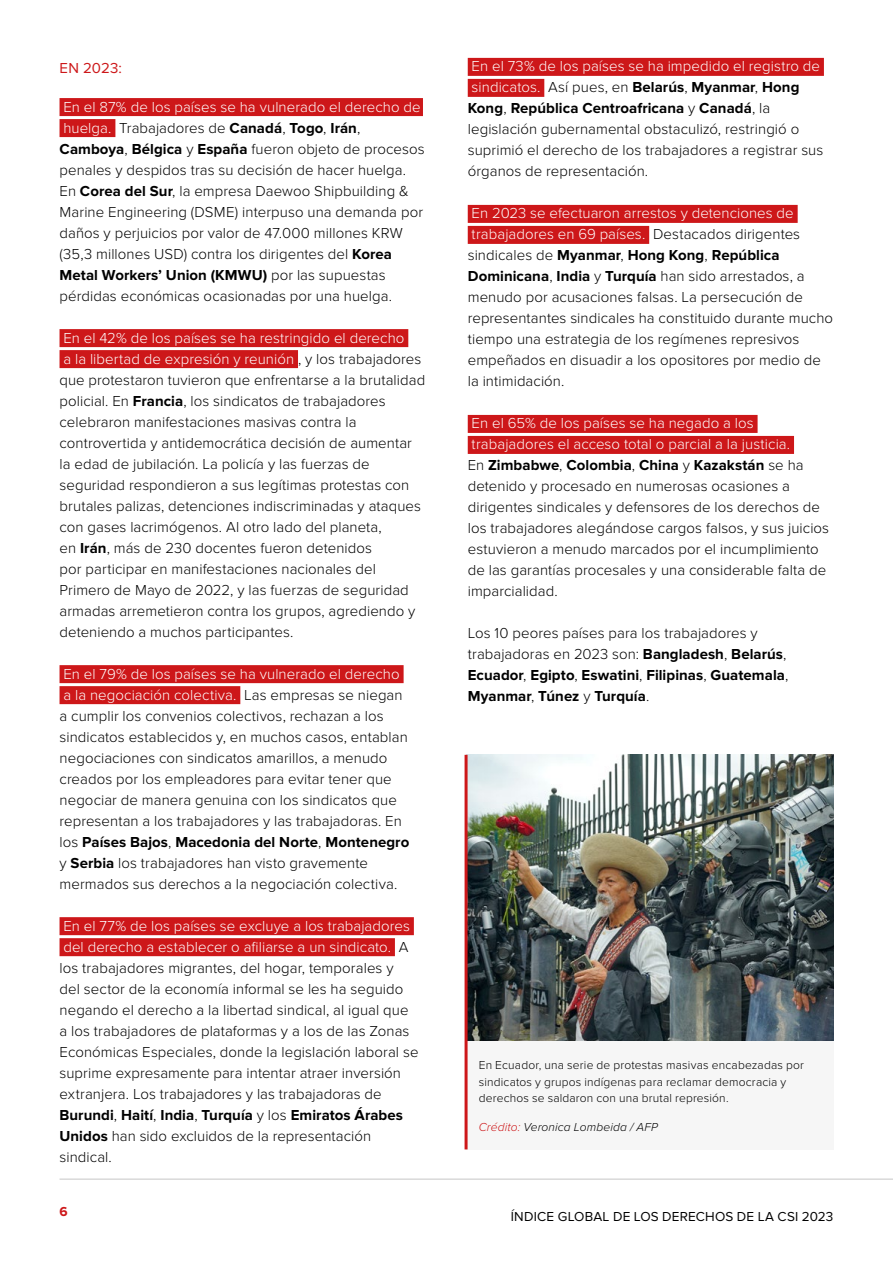
<style>
.page{position:relative;width:893px;height:1263px;background:#fff}
.page>*{position:absolute;margin:0;border:0;box-sizing:border-box;transform-origin:0 0}
.t1{font:300 15px/21px "Proxima Nova";letter-spacing:.005em;color:#000}
.t2{font:700 15px/21px "Proxima Nova";letter-spacing:.005em;color:#000}
.t3{font:15px "Proxima Nova";letter-spacing:.005em;color:#cd1719}
.t4{font:13.5px "Proxima Nova";letter-spacing:.015em;color:#000}
.t5{font:700 13.5px "Proxima Nova";color:#cd1719}
.t6{font:300 12px/16.5px "Proxima Nova";letter-spacing:.015em;color:#000}
.t7{font:italic 300 12px "Proxima Nova";letter-spacing:.01em;color:#000}
.s1{color:#fff}
.s2{font-weight:700}
.s3{font-weight:300}
.s4{color:#cd1719}
</style>
<div class="page">
<hr style="left:60px;top:1179px;width:833px;height:1px;background:#c6c6c6">
<div style="left:60px;top:98px;width:363px;height:18px;background:#cd1719"></div>
<div style="left:60px;top:119px;width:55px;height:18px;background:#cd1719"></div>
<div style="left:60px;top:329px;width:348px;height:18px;background:#cd1719"></div>
<div style="left:60px;top:350px;width:238px;height:18px;background:#cd1719"></div>
<div style="left:60px;top:665px;width:344px;height:18px;background:#cd1719"></div>
<div style="left:60px;top:686px;width:180px;height:18px;background:#cd1719"></div>
<div style="left:60px;top:917px;width:354px;height:18px;background:#cd1719"></div>
<div style="left:60px;top:938px;width:335px;height:18px;background:#cd1719"></div>
<div style="left:468px;top:58px;width:356px;height:18px;background:#cd1719"></div>
<div style="left:468px;top:79px;width:76px;height:18px;background:#cd1719"></div>
<div style="left:468px;top:205px;width:330px;height:18px;background:#cd1719"></div>
<div style="left:468px;top:226px;width:181px;height:18px;background:#cd1719"></div>
<div style="left:468px;top:415px;width:290px;height:18px;background:#cd1719"></div>
<div style="left:468px;top:436px;width:326px;height:18px;background:#cd1719"></div>
<img style="left:468px;top:755px;width:365px;height:286px">
<div style="left:466px;top:1041px;width:367px;height:108px;background:#f6f6f6"></div>
<hr style="left:465px;top:755px;width:3px;height:394px;background:#cd1719">
<p class="t3" style="left:60px;top:60px;width:64px">EN 2023:</p>
<p class="t1" style="left:60px;top:96px;width:367px"><span class="s1">En el 87% de los países se ha vulnerado el derecho de huelga.</span> Trabajadores de <span class="s2">Canadá</span>, <span class="s2">Togo</span>, <span class="s2">Irán</span>, <span class="s2">Camboya</span>, <span class="s2">Bélgica</span> y <span class="s2">España</span> fueron objeto de procesos penales y despidos tras su decisión de hacer huelga.<br>En <span class="s2">Corea del Sur</span>, la empresa Daewoo Shipbuilding &amp; Marine Engineering (DSME) interpuso una demanda por daños y perjuicios por valor de 47.000 millones KRW (35,3 millones USD) contra los dirigentes del <span class="s2">Korea Metal Workers’ Union (KMWU)</span> por las supuestas pérdidas económicas ocasionadas por una huelga.</p>
<p class="t1" style="left:60px;top:327px;width:367px"><span class="s1">En el 42% de los países se ha restringido el derecho<br>a la libertad de expresión y reunión</span> , y los trabajadores que protestaron tuvieron que enfrentarse a la brutalidad policial. En <span class="s2">Francia</span>, los sindicatos de trabajadores celebraron manifestaciones masivas contra la controvertida y antidemocrática decisión de aumentar la edad de jubilación. La policía y las fuerzas de seguridad respondieron a sus legítimas protestas con brutales palizas, detenciones indiscriminadas y ataques con gases lacrimógenos. Al otro lado del planeta,<br>en <span class="s2">Irán</span>, más de 230 docentes fueron detenidos<br>por participar en manifestaciones nacionales del Primero de Mayo de 2022, y las fuerzas de seguridad armadas arremetieron contra los grupos, agrediendo y deteniendo a muchos participantes.</p>
<p class="t1" style="left:60px;top:663px;width:351px"><span class="s1">En el 79% de los países se ha vulnerado el derecho<br>a la negociación colectiva.</span> Las empresas se niegan a cumplir los convenios colectivos, rechazan a los sindicatos establecidos y, en muchos casos, entablan negociaciones con sindicatos amarillos, a menudo creados por los empleadores para evitar tener que negociar de manera genuina con los sindicatos que representan a los trabajadores y las trabajadoras. En los <span class="s2">Países Bajos</span>, <span class="s2">Macedonia del Norte</span>, <span class="s2">Montenegro </span>y <span class="s2">Serbia</span> los trabajadores han visto gravemente mermados sus derechos a la negociación colectiva.</p>
<p class="t1" style="left:60px;top:915px;width:360px"><span class="s1">En el 77% de los países se excluye a los trabajadores del derecho a establecer o afiliarse a un sindicato.</span> A los trabajadores migrantes, del hogar, temporales y<br>del sector de la economía informal se les ha seguido negando el derecho a la libertad sindical, al igual que a los trabajadores de plataformas y a los de las Zonas Económicas Especiales, donde la legislación laboral se suprime expresamente para intentar atraer inversión extranjera. Los trabajadores y las trabajadoras de <span class="s2">Burundi</span>, <span class="s2">Haití</span>, <span class="s2">India</span>, <span class="s2">Turquía</span> y los <span class="s2">Emiratos Árabes Unidos</span> han sido excluidos de la representación sindical.</p>
<p class="t1" style="left:468px;top:56px;width:357px"><span class="s1">En el 73% de los países se ha impedido el registro de sindicatos.</span> Así pues, en <span class="s2">Belarús</span>, <span class="s2">Myanmar</span>, <span class="s2">Hong Kong</span>, <span class="s2">República Centroafricana</span> y <span class="s2">Canadá</span>, la legislación gubernamental obstaculizó, restringió o suprimió el derecho de los trabajadores a registrar sus órganos de representación.</p>
<p class="t1" style="left:468px;top:203px;width:367px"><span class="s1">En 2023 se efectuaron arrestos y detenciones de trabajadores en 69 países.</span> Destacados dirigentes sindicales de <span class="s2">Myanmar</span>, <span class="s2">Hong Kong</span>, <span class="s2">República Dominicana</span>, <span class="s2">India</span> y <span class="s2">Turquía</span> han sido arrestados, a menudo por acusaciones falsas. La persecución de representantes sindicales ha constituido durante mucho tiempo una estrategia de los regímenes represivos empeñados en disuadir a los opositores por medio de la intimidación.</p>
<p class="t1" style="left:468px;top:413px;width:363px"><span class="s1">En el 65% de los países se ha negado a los trabajadores el acceso total o parcial a la justicia.<br></span>En <span class="s2">Zimbabwe</span>, <span class="s2">Colombia</span>, <span class="s2">China</span> y <span class="s2">Kazakstán</span> se ha detenido y procesado en numerosas ocasiones a dirigentes sindicales y defensores de los derechos de los trabajadores alegándose cargos falsos, y sus juicios estuvieron a menudo marcados por el incumplimiento de las garantías procesales y una considerable falta de imparcialidad.</p>
<p class="t2" style="left:468px;top:623px;width:322px"><span class="s3">Los 10 peores países para los trabajadores y trabajadoras en 2023 son:</span> Bangladesh<span class="s3">,</span> Belarús<span class="s3">, </span>Ecuador<span class="s3">,</span> Egipto<span class="s3">,</span> Eswatini<span class="s3">,</span> Filipinas<span class="s3">,</span> Guatemala<span class="s3">, </span>Myanmar<span class="s3">,</span> Túnez <span class="s3">y</span> Turquía<span class="s3">.</span></p>
<p class="t6" style="left:479px;top:1057px;width:327px">En Ecuador, una serie de protestas masivas encabezadas por sindicatos y grupos indígenas para reclamar democracia y derechos se saldaron con una brutal represión.</p>
<p class="t7" style="left:479px;top:1122px;width:181px"><span class="s4">Crédito:</span> Veronica Lombeida / AFP</p>
<p class="t5" style="left:60px;top:1204px;width:10px">6</p>
<p class="t4" style="left:511px;top:1209px;width:324px">ÍNDICE GLOBAL DE LOS DERECHOS DE LA CSI 2023</p>
</div>
